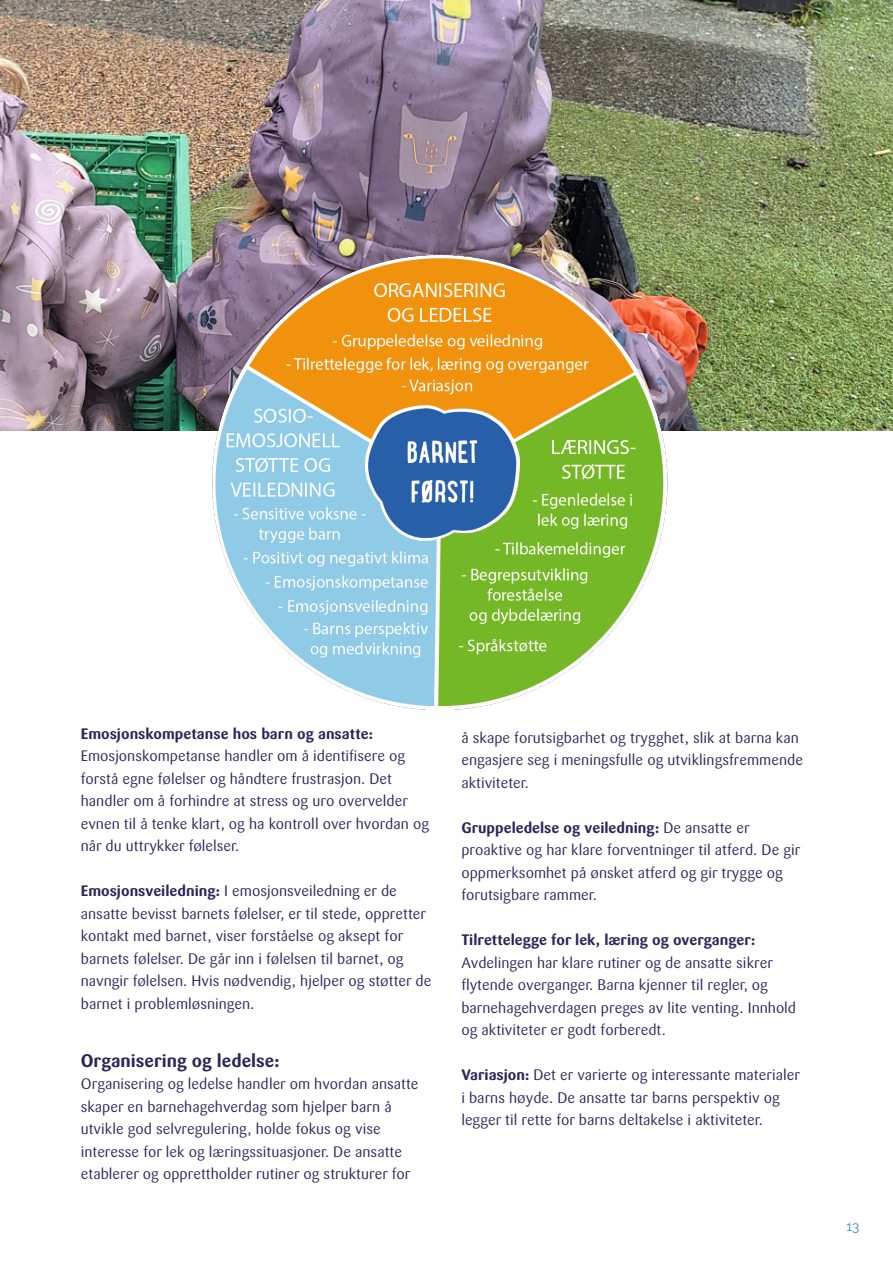
<style>
.page{position:relative;width:893px;height:1263px;background:#fff}
.page>*{position:absolute;margin:0;border:0;box-sizing:border-box;transform-origin:0 0}
.t1{font:700 18px "Sari OT";color:#28265b}
.t2{font:15px/22.5px "Sari OT";color:#28265b}
.t3{font:700 15px "Sari OT";color:#28265b}
.t4{font:13.5px "Raleway";color:#388bc6}
.s1{font-weight:700}
</style>
<div class="page">
<img style="left:0;top:0;width:893px;height:431px">
<img style="left:130px;top:256px;width:633px;height:454px">
<p class="t3" style="left:81px;top:724px;width:294px">Emosjonskompetanse hos barn og ansatte:</p>
<p class="t2" style="left:81px;top:745px;width:350px">Emosjonskompetanse handler om å identifisere og forstå egne følelser og håndtere frustrasjon. Det handler om å forhindre at stress og uro overvelder evnen til å tenke klart, og ha kontroll over hvordan og når du uttrykker følelser.</p>
<p class="t2" style="left:81px;top:880px;width:352px"><span class="s1">Emosjonsveiledning:</span> I emosjonsveiledning er de ansatte bevisst barnets følelser, er til stede, oppretter kontakt med barnet, viser forståelse og aksept for barnets følelser. De går inn i følelsen til barnet, og navngir følelsen. Hvis nødvendig, hjelper og støtter de barnet i problemløsningen.</p>
<p class="t1" style="left:81px;top:1049px;width:200px">Organisering og ledelse:</p>
<p class="t2" style="left:81px;top:1072px;width:339px">Organisering og ledelse handler om hvordan ansatte skaper en barnehagehverdag som hjelper barn å utvikle god selvregulering, holde fokus og vise interesse for lek og læringssituasjoner. De ansatte etablerer og opprettholder rutiner og strukturer for</p>
<p class="t2" style="left:461px;top:726px;width:343px">å skape forutsigbarhet og trygghet, slik at barna kan engasjere seg i meningsfulle og utviklingsfremmende aktiviteter.</p>
<p class="t2" style="left:461px;top:816px;width:341px"><span class="s1">Gruppeledelse og veiledning:</span> De ansatte er proaktive og har klare forventninger til atferd. De gir oppmerksomhet på ønsket atferd og gir trygge og forutsigbare rammer.</p>
<p class="t3" style="left:461px;top:930px;width:295px">Tilrettelegge for lek, læring og overganger:</p>
<p class="t2" style="left:461px;top:951px;width:336px">Avdelingen har klare rutiner og de ansatte sikrer flytende overganger. Barna kjenner til regler, og barnehagehverdagen preges av lite venting. Innhold og aktiviteter er godt forberedt.</p>
<p class="t2" style="left:461px;top:1064px;width:340px"><span class="s1">Variasjon:</span> Det er varierte og interessante materialer i barns høyde. De ansatte tar barns perspektiv og legger til rette for barns deltakelse i aktiviteter.</p>
<p class="t4" style="left:846px;top:1218px;width:14px">13</p>
</div>
